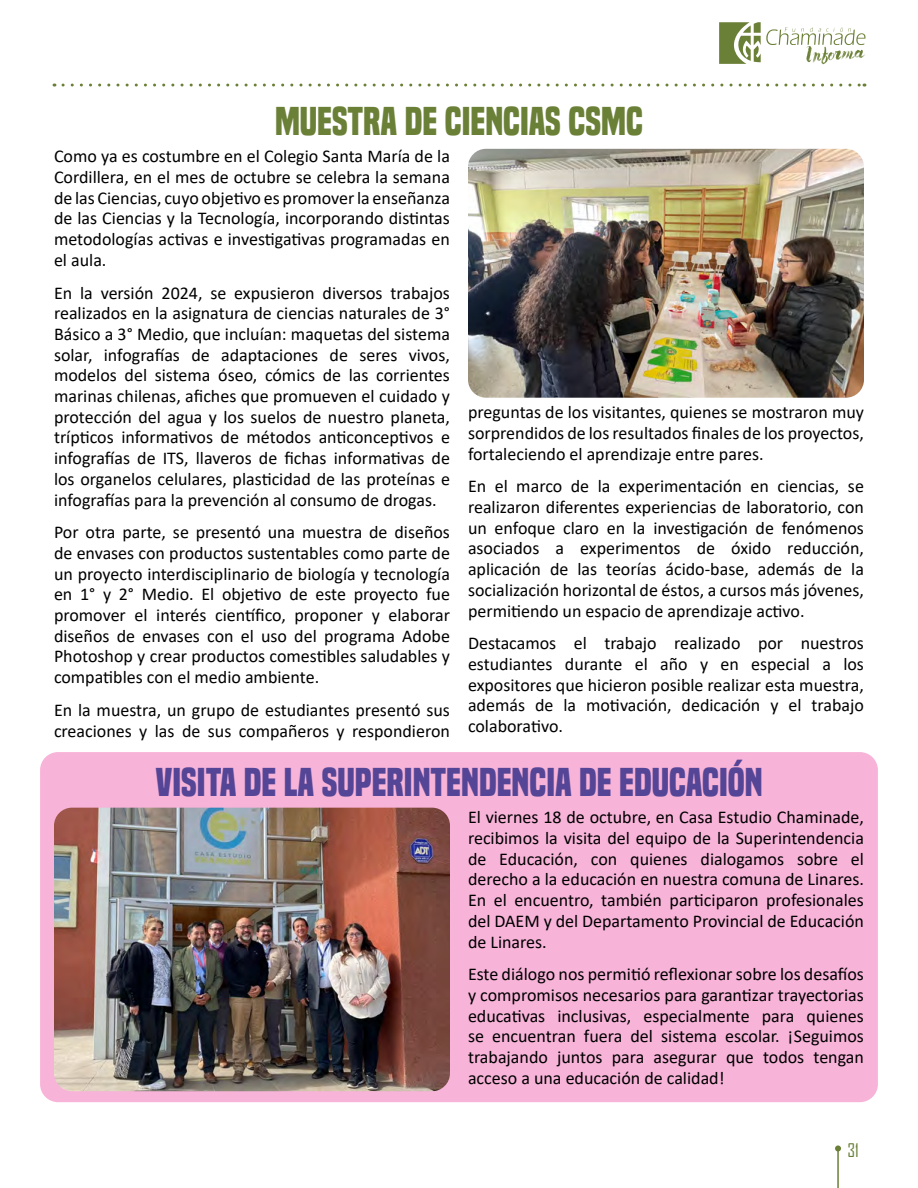
<style>
.page{position:relative;width:918px;height:1188px;background:#fff}
.page>*{position:absolute;margin:0;border:0;box-sizing:border-box;transform-origin:0 0}
.t1{font:700 37.5px "Built Titling Rg";color:#554596}
.t2{font:700 37.5px "Built Titling Rg";color:#6b8037}
.t3{font:18px/20.7px "Calibri";color:#000;text-align:justify}
.t4{font:18px "Agency FB";color:#6b8037}
</style>
<div class="page">
<div style="left:40px;top:752px;width:838px;height:350px;background:#f7b3d8;border-radius:18px"></div>
<img style="left:468px;top:149px;width:396px;height:249px">
<img style="left:54px;top:808px;width:396px;height:283px">
<hr style="left:837px;top:1148px;width:2px;height:40px;background:#6b8037">
<svg style="left:835px;top:1145px;width:6px;height:6px"></svg>
<svg style="left:63px;top:84px;width:802px;height:3px"></svg>
<svg style="left:719px;top:22px;width:147px;height:42px"></svg>
<h1 class="t2" style="left:275px;top:99px;width:369px">MUESTRA DE CIENCIAS CSMC</h1>
<p class="t3" style="left:54px;top:146px;width:398px">Como ya es costumbre en el Colegio Santa María de la Cordillera, en el mes de octubre se celebra la semana de las Ciencias, cuyo objetivo es promover la enseñanza de las Ciencias y la Tecnología, incorporando distintas metodologías activas e investigativas programadas en el aula.</p>
<p class="t3" style="left:54px;top:282px;width:398px">En la versión 2024, se expusieron diversos trabajos realizados en la asignatura de ciencias naturales de 3° Básico a 3° Medio, que incluían: maquetas del sistema solar, infografías de adaptaciones de seres vivos, modelos del sistema óseo, cómics de las corrientes marinas chilenas, afiches que promueven el cuidado y protección del agua y los suelos de nuestro planeta, trípticos informativos de métodos anticonceptivos e infografías de ITS, llaveros de fichas informativas de los organelos celulares, plasticidad de las proteínas e infografías para la prevención al consumo de drogas.</p>
<p class="t3" style="left:54px;top:521px;width:398px">Por otra parte, se presentó una muestra de diseños de envases con productos sustentables como parte de un proyecto interdisciplinario de biología y tecnología en 1° y 2° Medio. El objetivo de este proyecto fue promover el interés científico, proponer y elaborar diseños de envases con el uso del programa Adobe Photoshop y crear productos comestibles saludables y compatibles con el medio ambiente.</p>
<p class="t3" style="left:54px;top:699px;width:397px">En la muestra, un grupo de estudiantes presentó sus creaciones y las de sus compañeros y respondieron</p>
<p class="t3" style="left:468px;top:402px;width:398px">preguntas de los visitantes, quienes se mostraron muy sorprendidos de los resultados finales de los proyectos, fortaleciendo el aprendizaje entre pares.</p>
<p class="t3" style="left:468px;top:476px;width:397px">En el marco de la experimentación en ciencias, se realizaron diferentes experiencias de laboratorio, con un enfoque claro en la investigación de fenómenos asociados a experimentos de óxido reducción, aplicación de las teorías ácido-base, además de la socialización horizontal de éstos, a cursos más jóvenes, permitiendo un espacio de aprendizaje activo.</p>
<p class="t3" style="left:468px;top:633px;width:398px">Destacamos el trabajo realizado por nuestros estudiantes durante el año y en especial a los expositores que hicieron posible realizar esta muestra, además de la motivación, dedicación y el trabajo colaborativo.</p>
<h1 class="t1" style="left:155px;top:760px;width:609px">VISITA DE LA SUPERINTENDENCIA DE EDUCACIÓN</h1>
<p class="t3" style="left:468px;top:807px;width:397px">El viernes 18 de octubre, en Casa Estudio Chaminade, recibimos la visita del equipo de la Superintendencia de Educación, con quienes dialogamos sobre el derecho a la educación en nuestra comuna de Linares.<br>En el encuentro, también participaron profesionales del DAEM y del Departamento Provincial de Educación de Linares.</p>
<p class="t3" style="left:468px;top:963px;width:397px">Este diálogo nos permitió reflexionar sobre los desafíos y compromisos necesarios para garantizar trayectorias educativas inclusivas, especialmente para quienes se encuentran fuera del sistema escolar. ¡Seguimos trabajando juntos para asegurar que todos tengan acceso a una educación de calidad!</p>
<p class="t4" style="left:848px;top:1139px;width:13px">31</p>
</div>
